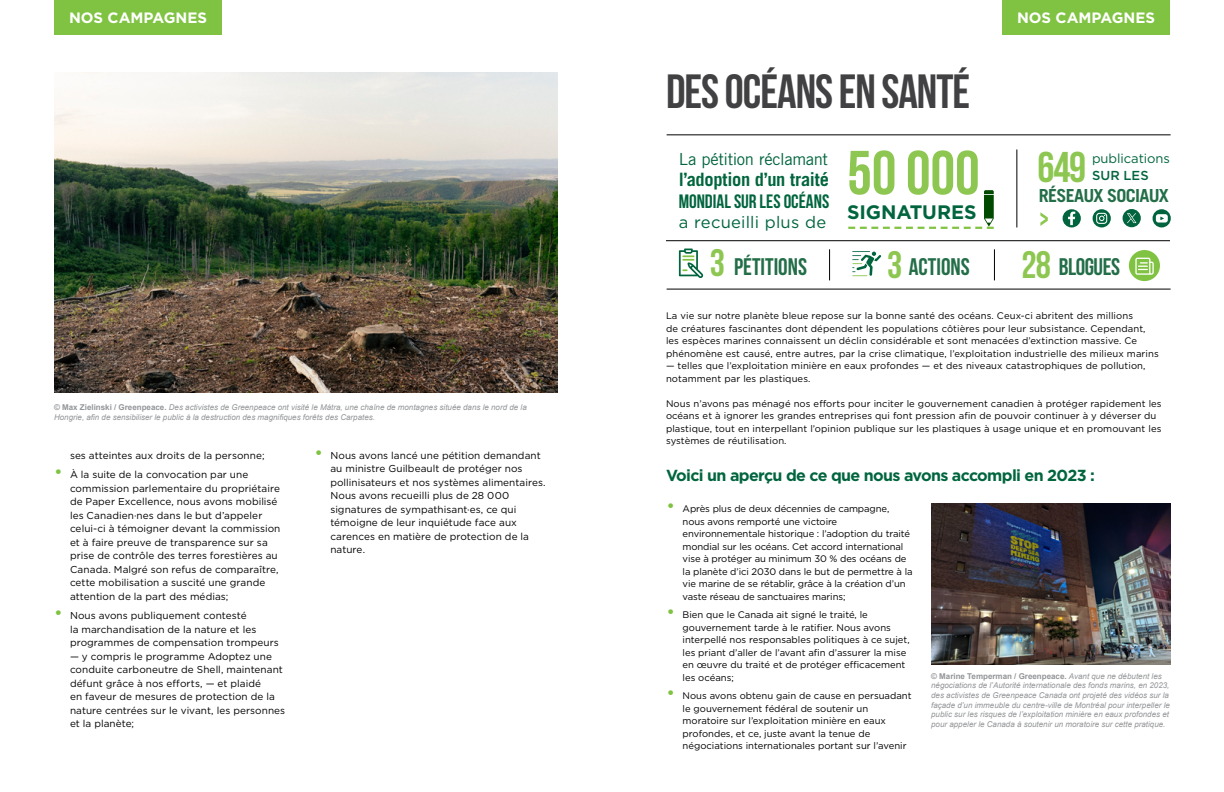
<style>
.page{position:relative;width:1224px;height:792px;background:#fff}
.page>*{position:absolute;margin:0;border:0;box-sizing:border-box;transform-origin:0 0}
.t1{font:700 62px "Bebas Neue";color:#8dc751}
.t2{font:48px "Bebas Neue";letter-spacing:-.02em;color:#414042}
.t3{font:43px "Bebas Neue";color:#8dc751}
.t4{font:38.2px "Bebas Neue";color:#8dc751}
.t5{font:24px "Bebas Neue";color:#236e48}
.t6{font:24px "Bebas Neue";letter-spacing:-.02em;color:#236e48}
.t7{font:700 19.3px "Bebas Neue";color:#00653e}
.t8{font:700 18.4px "Trade Gothic LT Std";letter-spacing:-.02em;color:#00653e}
.t9{font:700 18px "Trade Gothic LT Std";letter-spacing:-.04em;color:#236e48}
.t10{font:16.6px "Gotham";letter-spacing:.015em;color:#00653e}
.t11{font:16.6px "Trade Gothic LT Std";letter-spacing:-.02em;color:#00653e}
.t12{font:700 16px "Gotham";letter-spacing:-.04em;color:#00653e}
.t13{font:700 15px "Gotham";color:#fff}
.t14{font:13px "Gotham";letter-spacing:-.005em;color:#00653e}
.t15{font:500 13px "Gotham";letter-spacing:.005em;color:#00653e}
.t16{font:10px/13.5px "Gotham";letter-spacing:.005em;color:#000}
.t17{font:9.5px/12.5px "Gotham";color:#000}
.t18{font:italic 8px/9.6px "Arial";color:#939598}
.s1{font-weight:700;font-style:normal}
.s2{font-size:18px;color:#80c342}
.s3{font-size:38.2px;color:#8dc751}
</style>
<div class="page">
<img style="left:54px;top:72px;width:504px;height:320px">
<svg style="left:1040px;top:212px;width:8px;height:14px"></svg>
<hr style="left:667px;top:134px;width:504px;height:1px;background:#000">
<hr style="left:667px;top:289px;width:504px;height:1px;background:#000">
<hr style="left:1016px;top:149px;width:1px;height:78px;background:#000">
<svg style="left:1153px;top:209px;width:18px;height:18px"></svg>
<svg style="left:1093px;top:209px;width:18px;height:18px"></svg>
<svg style="left:1063px;top:209px;width:18px;height:18px"></svg>
<svg style="left:1123px;top:209px;width:18px;height:18px"></svg>
<div style="left:1129px;top:250px;width:31px;height:31px;background:#80c342;border-radius:50%"></div>
<svg style="left:1135px;top:258px;width:19px;height:17px"></svg>
<svg style="left:848px;top:190px;width:146px;height:39px"></svg>
<hr style="left:829px;top:249px;width:1px;height:31px;background:#000">
<hr style="left:994px;top:249px;width:1px;height:31px;background:#000">
<svg style="left:852px;top:251px;width:29px;height:25px"></svg>
<svg style="left:679px;top:249px;width:25px;height:29px"></svg>
<hr style="left:666px;top:240px;width:504px;height:1px;background:#000">
<img style="left:931px;top:504px;width:239px;height:160px">
<div style="left:54px;top:0;width:168px;height:35px;background:#80c342"></div>
<div style="left:1002px;top:0;width:168px;height:35px;background:#80c342"></div>
<h3 class="t13" style="left:69px;top:8px;width:139px">NOS CAMPAGNES</h3>
<h3 class="t13" style="left:1017px;top:8px;width:139px">NOS CAMPAGNES</h3>
<h2 class="t2" style="left:666px;top:65px;width:306px">DES OCÉANS EN SANTÉ</h2>
<h1 class="t1" style="left:847px;top:139px;width:134px">50 000</h1>
<h3 class="t11" style="left:679px;top:149px;width:151px">La pétition réclamant</h3>
<h3 class="t8" style="left:679px;top:168px;width:152px">l’adoption d’un traité</h3>
<h3 class="t7" style="left:679px;top:191px;width:152px">MONDIAL SUR LES OCÉANS</h3>
<h3 class="t10" style="left:679px;top:211px;width:299px">a recueilli plus de <sup>SIGNATURES</sup></h3>
<h3 class="t3" style="left:1037px;top:143px;width:50px">649</h3>
<h3 class="t14" style="left:1092px;top:150px;width:79px">publications</h3>
<h3 class="t15" style="left:1092px;top:167px;width:58px">SUR LES</h3>
<h3 class="t9" style="left:1039px;top:185px;width:131px">RÉSEAUX SOCIAUX</h3>
<p class="t18" style="left:54px;top:403px;width:474px"><span class="s1">© Max Zielinski / Greenpeace.</span> Des activistes de Greenpeace ont visité le Mátra, une chaîne de montagnes située dans le nord de la<br>Hongrie, afin de sensibiliser le public à la destruction des magnifiques forêts des Carpates.</p>
<p class="t16" style="left:70px;top:448px;width:196px">ses atteintes aux droits de la personne;</p>
<p class="t16" style="left:70px;top:468px;width:212px;text-indent:-16px"><span class="s2">•</span> À la suite de la convocation par une commission parlementaire du propriétaire de Paper Excellence, nous avons mobilisé les Canadien·nes dans le but d’appeler celui-ci à témoigner devant la commission et à faire preuve de transparence sur sa prise de contrôle des terres forestières au Canada. Malgré son refus de comparaître, cette mobilisation a suscité une grande attention de la part des médias;</p>
<p class="t16" style="left:70px;top:609px;width:210px;text-indent:-16px"><span class="s2">•</span> Nous avons publiquement contesté<br>la marchandisation de la nature et les programmes de compensation trompeurs</p>
<p class="t16" style="left:70px;top:649px;width:217px">— y compris le programme Adoptez une conduite carboneutre de Shell, maintenant défunt grâce à nos efforts, — et plaidé<br>en faveur de mesures de protection de la nature centrées sur le vivant, les personnes et la planète;</p>
<p class="t16" style="left:330px;top:448px;width:217px;text-indent:-16px"><span class="s2">•</span> Nous avons lancé une pétition demandant au ministre Guilbeault de protéger nos pollinisateurs et nos systèmes alimentaires.<br>Nous avons recueilli plus de 28 000 signatures de sympathisant·es, ce qui témoigne de leur inquiétude face aux carences en matière de protection de la nature.</p>
<h3 class="t5" style="left:710px;top:254px;width:99px"><span class="s3">3</span> PÉTITIONS</h3>
<h3 class="t5" style="left:887px;top:254px;width:84px"><span class="s3">3</span> ACTIONS</h3>
<h3 class="t6" style="left:1059px;top:254px;width:63px">BLOGUES</h3>
<h3 class="t4" style="left:1021px;top:244px;width:31px">28</h3>
<p class="t17" style="left:666px;top:309px;width:494px">La vie sur notre planète bleue repose sur la bonne santé des océans. Ceux-ci abritent des millions<br>de créatures fascinantes dont dépendent les populations côtières pour leur subsistance. Cependant, les espèces marines connaissent un déclin considérable et sont menacées d’extinction massive. Ce phénomène est causé, entre autres, par la crise climatique, l’exploitation industrielle des milieux marins</p>
<p class="t17" style="left:666px;top:359px;width:481px">— telles que l’exploitation minière en eaux profondes — et des niveaux catastrophiques de pollution, notamment par les plastiques.</p>
<p class="t17" style="left:666px;top:397px;width:497px">Nous n’avons pas ménagé nos efforts pour inciter le gouvernement canadien à protéger rapidement les océans et à ignorer les grandes entreprises qui font pression afin de pouvoir continuer à y déverser du plastique, tout en interpellant l’opinion publique sur les plastiques à usage unique et en promouvant les systèmes de réutilisation.</p>
<h3 class="t12" style="left:666px;top:465px;width:430px">Voici un aperçu de ce que nous avons accompli en 2023 :</h3>
<p class="t17" style="left:683px;top:502px;width:232px;text-indent:-16px"><span class="s2">•</span> Après plus de deux décennies de campagne, nous avons remporté une victoire environnementale historique : l’adoption du traité mondial sur les océans. Cet accord international vise à protéger au minimum 30 % des océans de la planète d’ici 2030 dans le but de permettre à la vie marine de se rétablir, grâce à la création d’un vaste réseau de sanctuaires marins;</p>
<p class="t17" style="left:683px;top:608px;width:229px;text-indent:-16px"><span class="s2">•</span> Bien que le Canada ait signé le traité, le gouvernement tarde à le ratifier. Nous avons interpellé nos responsables politiques à ce sujet, les priant d’aller de l’avant afin d’assurer la mise en œuvre du traité et de protéger efficacement les océans;</p>
<p class="t17" style="left:683px;top:689px;width:231px;text-indent:-16px"><span class="s2">•</span> Nous avons obtenu gain de cause en persuadant le gouvernement fédéral de soutenir un moratoire sur l’exploitation minière en eaux profondes, et ce, juste avant la tenue de négociations internationales portant sur l’avenir</p>
<p class="t18" style="left:931px;top:671px;width:240px"><span class="s1">© Marine Temperman / Greenpeace.</span> Avant que ne débutent les négociations de l’Autorité internationale des fonds marins, en 2023, des activistes de Greenpeace Canada ont projeté des vidéos sur la façade d’un immeuble du centre-ville de Montréal pour interpeller le public sur les risques de l’exploitation minière en eaux profondes et pour appeler le Canada à soutenir un moratoire sur cette pratique.</p>
</div>
